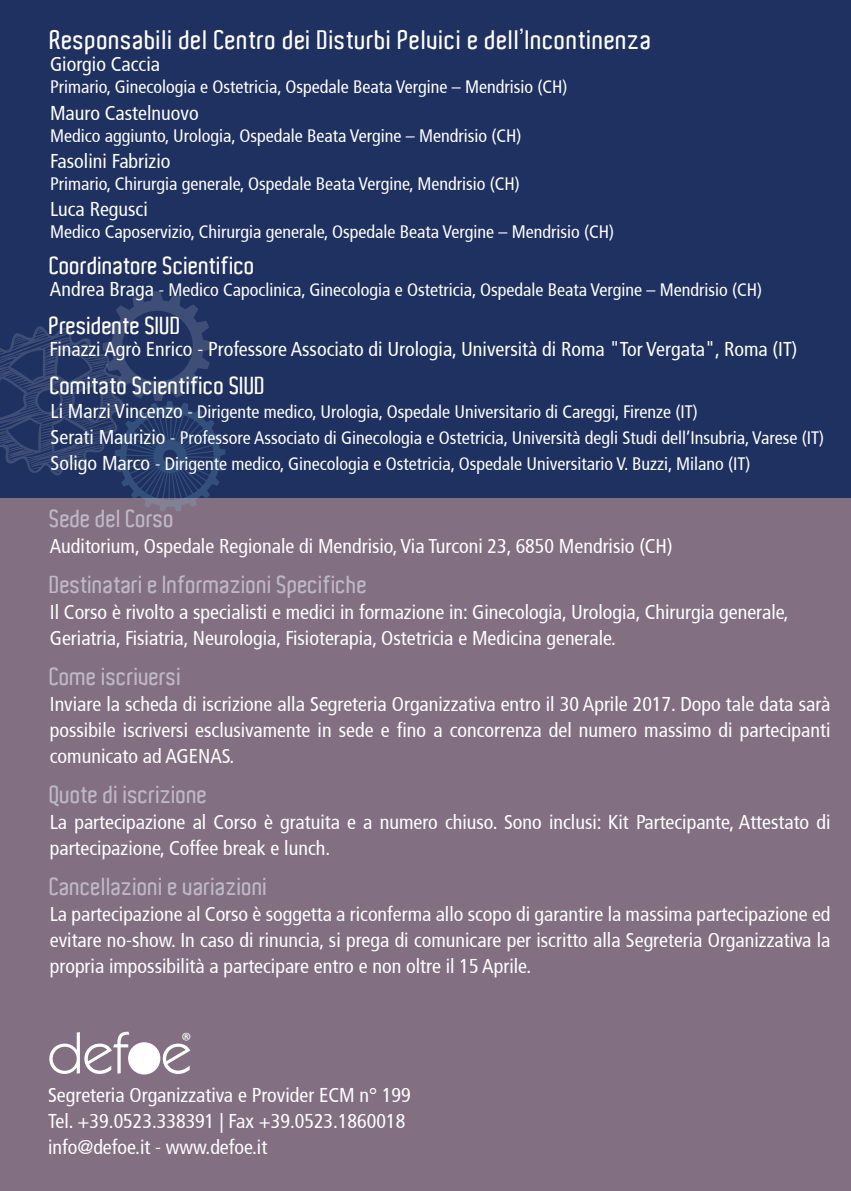
<style>
.page{position:relative;width:851px;height:1191px;background:#fff}
.page>*{position:absolute;margin:0;border:0;box-sizing:border-box;transform-origin:0 0}
.t1{font:600 26px "Aldo";letter-spacing:.02em;color:#fff}
.t2{font:600 24px "Aldo";color:#beb8c5}
.t3{font:600 24px "Aldo";color:#fff}
.t4{font:20.8px "Calibri";color:#fff}
.t5{font:condensed 20px/26px "Frutiger";color:#fff}
.t6{font:condensed 18px/26px "Frutiger";color:#fff}
.s1{font-size:20px}
</style>
<div class="page">
<div style="left:0;top:0;width:850px;height:498px;background:#1f3161"></div>
<div style="left:0;top:498px;width:850px;height:693px;background:#826f82"></div>
<svg style="left:0;top:291px;width:225px;height:220px"></svg>
<svg style="left:49px;top:1031px;width:80px;height:43px"></svg>
<svg style="left:163px;top:1043px;width:27px;height:31px"></svg>
<div style="left:128px;top:1042px;width:32px;height:32px;background:#fff;border-radius:50%"></div>
<h1 class="t1" style="left:50px;top:25px;width:603px">Responsabili del Centro dei Disturbi Pelvici e dell’Incontinenza</h1>
<p class="t5" style="left:50px;top:51px;width:111px">Giorgio Caccia</p>
<p class="t6" style="left:50px;top:74px;width:519px">Primario, Ginecologia e Ostetricia, Ospedale Beata Vergine – Mendrisio (CH)</p>
<p class="t5" style="left:50px;top:100px;width:150px">Mauro Castelnuovo</p>
<p class="t6" style="left:50px;top:123px;width:473px">Medico aggiunto, Urologia, Ospedale Beata Vergine – Mendrisio (CH)</p>
<p class="t5" style="left:50px;top:148px;width:122px">Fasolini Fabrizio</p>
<p class="t6" style="left:50px;top:170px;width:471px">Primario, Chirurgia generale, Ospedale Beata Vergine, Mendrisio (CH)</p>
<p class="t5" style="left:50px;top:196px;width:99px">Luca Regusci</p>
<p class="t6" style="left:50px;top:219px;width:565px">Medico Caposervizio, Chirurgia generale, Ospedale Beata Vergine – Mendrisio (CH)</p>
<p class="t3" style="left:50px;top:252px;width:207px">Coordinatore Scientifico</p>
<p class="t6" style="left:50px;top:277px;width:713px"><span class="s1">Andrea Braga</span> - Medico Capoclinica, Ginecologia e Ostetricia, Ospedale Beata Vergine – Mendrisio (CH)</p>
<p class="t3" style="left:50px;top:311px;width:133px">Presidente SIUD</p>
<p class="t5" style="left:50px;top:336px;width:749px">Finazzi Agrò Enrico - Professore Associato di Urologia, Università di Roma "Tor Vergata", Roma (IT)</p>
<p class="t3" style="left:51px;top:371px;width:217px">Comitato Scientifico SIUD</p>
<p class="t6" style="left:51px;top:399px;width:775px"><span class="s1">Li Marzi Vincenzo</span> - Dirigente medico, Urologia, Ospedale Universitario di Careggi, Firenze (IT)<br><span class="s1">Serati Maurizio</span> - Professore Associato di Ginecologia e Ostetricia, Università degli Studi dell’Insubria, Varese (IT)<br><span class="s1">Soligo Marco</span> - Dirigente medico, Ginecologia e Ostetricia, Ospedale Universitario V. Buzzi, Milano (IT)</p>
<p class="t2" style="left:50px;top:504px;width:126px">Sede del Corso</p>
<p class="t5" style="left:50px;top:533px;width:624px">Auditorium, Ospedale Regionale di Mendrisio, Via Turconi 23, 6850 Mendrisio (CH)</p>
<p class="t2" style="left:50px;top:570px;width:319px">Destinatari e Informazioni Specifiche</p>
<p class="t5" style="left:50px;top:599px;width:740px">Il Corso è rivolto a specialisti e medici in formazione in: Ginecologia, Urologia, Chirurgia generale,<br>Geriatria, Fisiatria, Neurologia, Fisioterapia, Ostetricia e Medicina generale.</p>
<p class="t2" style="left:50px;top:662px;width:133px">Come iscriversi</p>
<p class="t5" style="left:50px;top:691px;width:782px;text-align:justify">Inviare la scheda di iscrizione alla Segreteria Organizzativa entro il 30 Aprile 2017. Dopo tale data sarà possibile iscriversi esclusivamente in sede e fino a concorrenza del numero massimo di partecipanti comunicato ad AGENAS.</p>
<p class="t2" style="left:50px;top:780px;width:159px">Quote di iscrizione</p>
<p class="t5" style="left:50px;top:809px;width:782px">La partecipazione al Corso è gratuita e a numero chiuso. Sono inclusi: Kit Partecipante, Attestato di partecipazione, Coffee break e lunch.</p>
<p class="t2" style="left:50px;top:872px;width:219px">Cancellazioni e variazioni</p>
<p class="t5" style="left:50px;top:901px;width:782px;text-align:justify">La partecipazione al Corso è soggetta a riconferma allo scopo di garantire la massima partecipazione ed evitare no-show. In caso di rinuncia, si prega di comunicare per iscritto alla Segreteria Organizzativa la propria impossibilità a partecipare entro e non oltre il 15 Aprile.</p>
<p class="t4" style="left:181px;top:1025px;width:12px">®</p>
<p class="t5" style="left:48px;top:1082px;width:364px">Segreteria Organizzativa e Provider ECM n° 199<br>Tel. +39.0523.338391 | Fax +39.0523.1860018 info@defoe.it - www.defoe.it</p>
</div>
